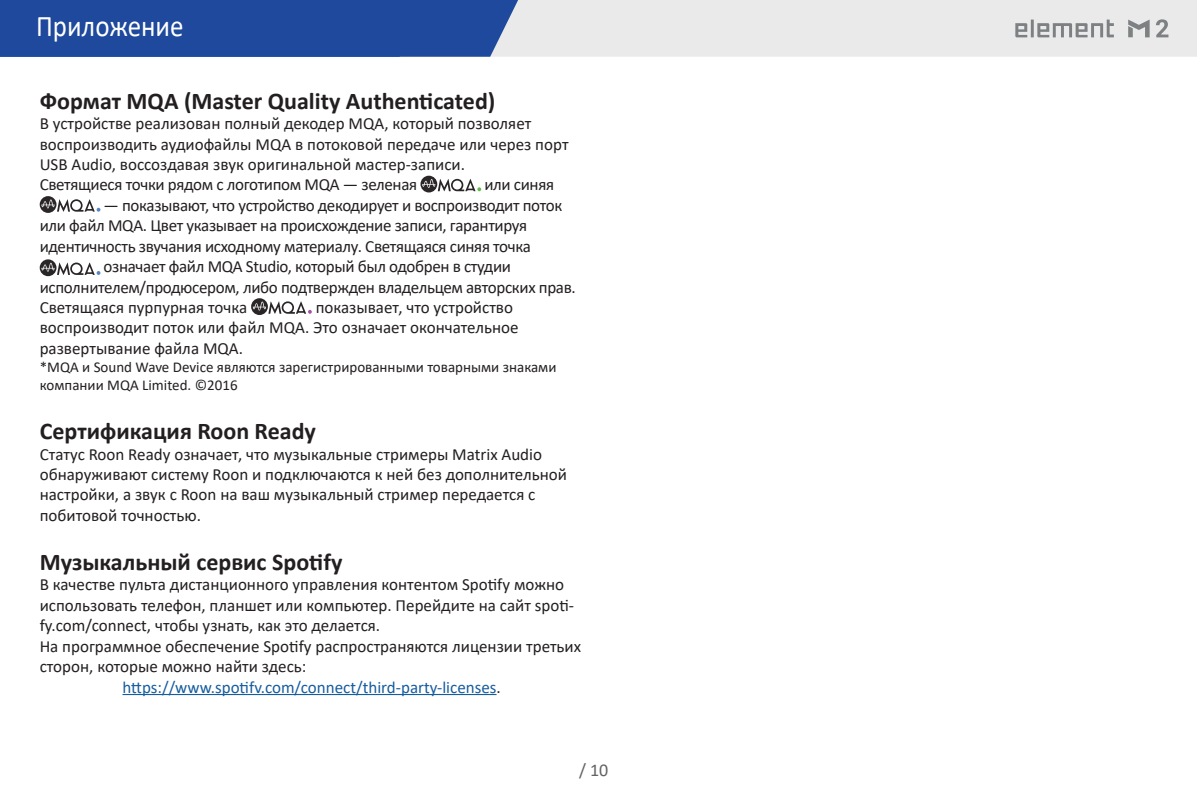
<style>
.page{position:relative;width:1197px;height:803px;background:#fff}
.page>*{position:absolute;margin:0;border:0;box-sizing:border-box;transform-origin:0 0}
.hed_12{font:30px "Calibri";color:#fff;scale:.9 1}
.t1{font:700 24px "Calibri";color:#231f20}
.t2{font:18px "Calibri";color:#636366}
.Text_85{font:17px/20.4px "Calibri";color:#231f20}
.Text_85-2{font:17px "Calibri";letter-spacing:-.02em;color:#231f20}
.Text_85-3{font:17px "Calibri";color:#175d9e}
._7_5{font:15px/18px "Calibri";color:#231f20}
.s1{color:#231f20}
</style>
<div class="page">
<div style="left:0;top:0;width:1196px;height:57px;background:#e9eae9"></div>
<div style="left:0;top:0;width:518px;height:57px;background:#1e499c"></div>
<svg style="left:1015px;top:19px;width:153px;height:18px"></svg>
<hr style="left:122px;top:693px;width:374px;height:1px;background:#175d9e">
<svg style="left:420px;top:176px;width:61px;height:16px"></svg>
<svg style="left:40px;top:196px;width:60px;height:17px"></svg>
<svg style="left:40px;top:259px;width:60px;height:17px"></svg>
<svg style="left:251px;top:298px;width:61px;height:17px"></svg>
<p class="hed_12" style="left:36px;top:5px;width:165px">Приложение</p>
<p class="t1" style="left:40px;top:84px;width:457px">Формат MQA (Master Quality Authenticated)</p>
<p class="Text_85" style="left:40px;top:113px;width:530px">В устройстве реализован полный декодер MQA, который позволяет воспроизводить аудиофайлы MQA в потоковой передаче или через порт<br>USB Audio, воссоздавая звук оригинальной мастер-записи.</p>
<p class="Text_85-2" style="left:40px;top:173px;width:379px">Светящиеся точки рядом с логотипом MQA — зеленая</p>
<p class="Text_85-2" style="left:484px;top:173px;width:71px">или синяя</p>
<p class="Text_85-2" style="left:104px;top:193px;width:460px">— показывают, что устройство декодирует и воспроизводит поток</p>
<p class="Text_85-2" style="left:40px;top:214px;width:489px">или файл MQA. Цвет указывает на происхождение записи, гарантируя</p>
<p class="Text_85-2" style="left:40px;top:234px;width:492px">идентичность звучания исходному материалу. Светящаяся синяя точка</p>
<p class="Text_85-2" style="left:104px;top:254px;width:409px">означает файл MQA Studio, который был одобрен в студии</p>
<p class="Text_85-2" style="left:40px;top:275px;width:537px">исполнителем/продюсером, либо подтвержден владельцем авторских прав.</p>
<p class="Text_85" style="left:40px;top:296px;width:209px">Светящаяся пурпурная точка</p>
<p class="Text_85" style="left:40px;top:296px;width:480px;text-indent:276px">показывает, что устройство воспроизводит поток или файл MQA. Это означает окончательное развертывание файла MQA.</p>
<p class="_7_5" style="left:40px;top:357px;width:518px">*MQA и Sound Wave Device являются зарегистрированными товарными знаками компании MQA Limited. ©2016</p>
<p class="t1" style="left:40px;top:414px;width:278px">Сертификация Roon Ready</p>
<p class="Text_85" style="left:40px;top:443px;width:528px">Статус Roon Ready означает, что музыкальные стримеры Matrix Audio обнаруживают систему Roon и подключаются к ней без дополнительной настройки, а звук с Roon на ваш музыкальный стример передается с побитовой точностью.</p>
<p class="t1" style="left:40px;top:545px;width:304px">Музыкальный сервис Spotify</p>
<p class="Text_85" style="left:40px;top:574px;width:535px">В качестве пульта дистанционного управления контентом Spotify можно использовать телефон, планшет или компьютер. Перейдите на сайт spoti&shy;fy.com/connect, чтобы узнать, как это делается.</p>
<p class="Text_85" style="left:40px;top:635px;width:543px">На программное обеспечение Spotify распространяются лицензии третьих сторон, которые можно найти здесь:</p>
<p class="Text_85-3" style="left:122px;top:674px;width:380px">https://www.spotifv.com/connect/third-party-licenses<span class="s1">.</span></p>
<p class="t2" style="left:579px;top:756px;width:31px">/ 10</p>
</div>
